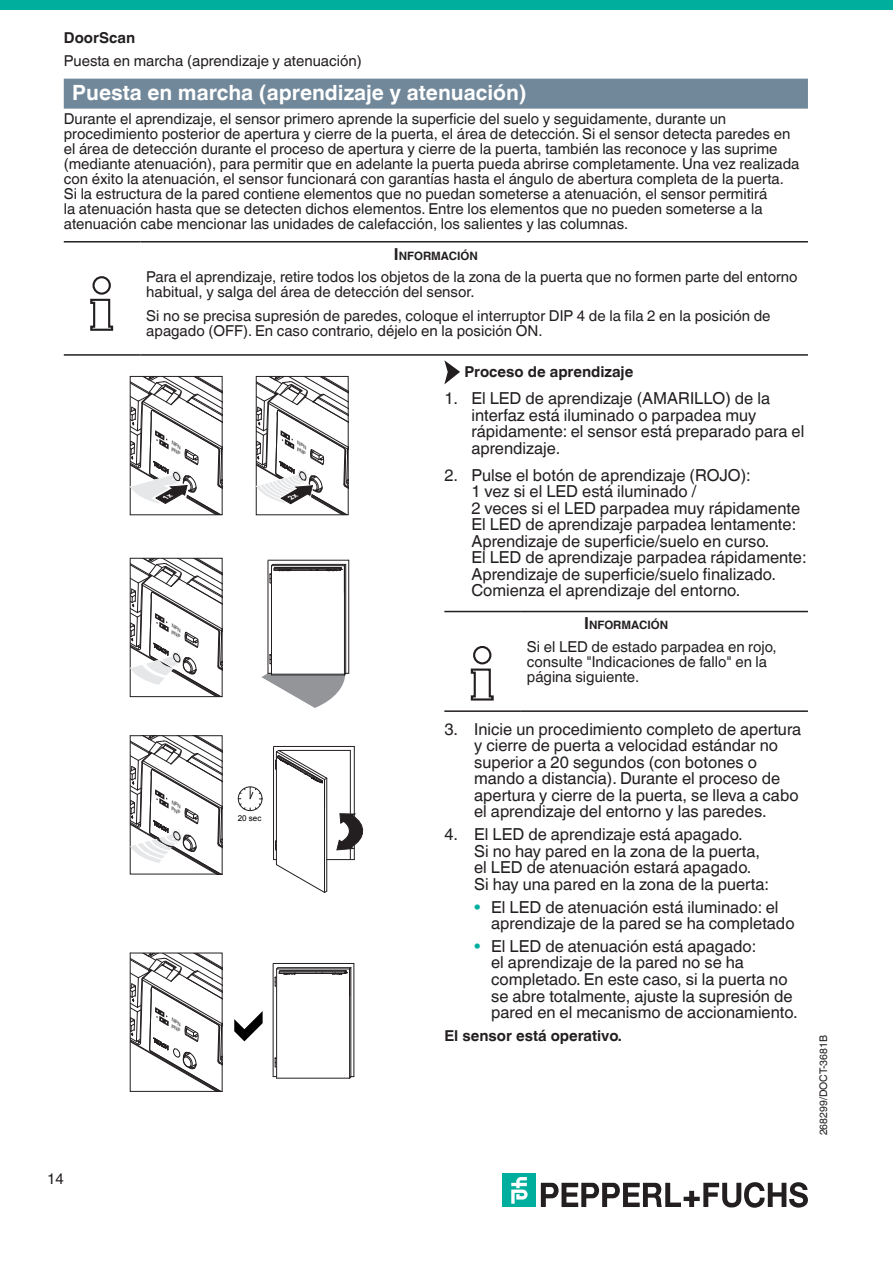
<style>
.page{position:relative;width:893px;height:1263px;background:#fff}
.page>*{position:absolute;margin:0;border:0;box-sizing:border-box;transform-origin:0 0}
.t1{font:700 21px "Helvetica World";color:#fff}
.t2{font:16.5px/16.5px "Helvetica World";color:#231f20}
.t3{font:15px/15px "Helvetica World";color:#231f20}
.t4{font:700 15px "Helvetica World";color:#231f20}
.t5{font:700 11.55px "Helvetica World";color:#231f20}
.t6{font:10.5px "Helvetica World";color:#231f20}
.t7{font:8.1px "Arial";color:#000}
.t8{font:italic 4.65px/5.7px "Helvetica World";color:#231f20;scale:1.05 1}
.s1{font-size:16.5px}
.s2{color:#00ae9d}
</style>
<div class="page">
<div style="left:0;top:0;width:893px;height:10px;background:#00ae9d"></div>
<svg style="left:541px;top:1182px;width:267px;height:26px"></svg>
<div style="left:503px;top:1174px;width:33px;height:33px;background:#00ae9d"></div>
<svg style="left:511px;top:1177px;width:17px;height:27px"></svg>
<svg style="left:269px;top:654px;width:2px;height:11px"></svg>
<hr style="left:268px;top:561px;width:1px;height:112px;background:#231f20">
<hr style="left:348px;top:560px;width:1px;height:113px;background:#231f20">
<hr style="left:268px;top:560px;width:81px;height:1px;background:#231f20">
<hr style="left:271px;top:566px;width:1px;height:109px;background:#231f20">
<hr style="left:345px;top:564px;width:1px;height:110px;background:#231f20">
<hr style="left:344px;top:566px;width:1px;height:109px;background:#231f20">
<svg style="left:269px;top:563px;width:77px;height:30px"></svg>
<svg style="left:261px;top:672px;width:88px;height:36px"></svg>
<hr style="left:273px;top:564px;width:73px;height:1px;background:#231f20">
<hr style="left:276px;top:752px;width:1px;height:113px;background:#231f20">
<hr style="left:326px;top:778px;width:1px;height:113px;background:#231f20">
<hr style="left:324px;top:779px;width:1px;height:113px;background:#231f20">
<svg style="left:275px;top:749px;width:53px;height:58px"></svg>
<svg style="left:275px;top:840px;width:2px;height:11px"></svg>
<hr style="left:279px;top:750px;width:71px;height:1px;background:#231f20">
<hr style="left:350px;top:750px;width:1px;height:109px;background:#231f20">
<hr style="left:273px;top:747px;width:1px;height:112px;background:#231f20">
<svg style="left:274px;top:859px;width:80px;height:34px"></svg>
<hr style="left:354px;top:746px;width:1px;height:113px;background:#231f20">
<hr style="left:274px;top:746px;width:80px;height:1px;background:#231f20">
<svg style="left:336px;top:813px;width:28px;height:38px"></svg>
<div style="left:238px;top:786px;width:24px;height:25px;border:1px solid #231f20;border-radius:50%"></div>
<svg style="left:238px;top:787px;width:24px;height:23px"></svg>
<svg style="left:129px;top:557px;width:94px;height:140px"></svg>
<svg style="left:129px;top:735px;width:94px;height:140px"></svg>
<svg style="left:129px;top:952px;width:94px;height:140px"></svg>
<svg style="left:274px;top:1057px;width:2px;height:11px"></svg>
<hr style="left:273px;top:964px;width:1px;height:112px;background:#231f20">
<hr style="left:353px;top:963px;width:1px;height:113px;background:#231f20">
<hr style="left:273px;top:963px;width:81px;height:1px;background:#231f20">
<hr style="left:276px;top:969px;width:1px;height:109px;background:#231f20">
<hr style="left:350px;top:967px;width:1px;height:110px;background:#231f20">
<hr style="left:349px;top:969px;width:1px;height:109px;background:#231f20">
<hr style="left:277px;top:1078px;width:73px;height:1px;background:#231f20">
<svg style="left:274px;top:967px;width:78px;height:29px"></svg>
<svg style="left:348px;top:1076px;width:6px;height:3px"></svg>
<hr style="left:278px;top:967px;width:73px;height:1px;background:#231f20">
<div style="left:64px;top:79px;width:744px;height:30px;background:#71889a"></div>
<hr style="left:64px;top:241px;width:76px;height:1px;background:#231f20">
<hr style="left:140px;top:241px;width:668px;height:1px;background:#231f20">
<hr style="left:64px;top:354px;width:76px;height:2px;background:#231f20">
<hr style="left:140px;top:354px;width:668px;height:2px;background:#231f20">
<svg style="left:94px;top:277px;width:16px;height:17px"></svg>
<div style="left:92px;top:276px;width:19px;height:19px;border:2px solid #231f20;border-radius:50%"></div>
<svg style="left:90px;top:298px;width:23px;height:33px"></svg>
<svg style="left:444px;top:360px;width:16px;height:24px"></svg>
<hr style="left:444px;top:611px;width:77px;height:1px;background:#231f20">
<hr style="left:521px;top:611px;width:287px;height:1px;background:#231f20">
<hr style="left:444px;top:710px;width:77px;height:2px;background:#231f20">
<hr style="left:521px;top:710px;width:287px;height:2px;background:#231f20">
<div style="left:473px;top:646px;width:18px;height:18px;border:2px solid #231f20;border-radius:50%"></div>
<svg style="left:471px;top:668px;width:23px;height:32px"></svg>
<svg style="left:129px;top:376px;width:94px;height:140px"></svg>
<svg style="left:255px;top:376px;width:94px;height:140px"></svg>
<p class="t4" style="left:64px;top:29px;width:73px">DoorScan</p>
<p class="t3" style="left:64px;top:53px;width:300px">Puesta en marcha (aprendizaje y atenuación)</p>
<h1 class="t1" style="left:72px;top:81px;width:456px">Puesta en marcha (aprendizaje y atenuación)</h1>
<p class="t3" style="left:64px;top:111px;width:737px">Durante el aprendizaje, el sensor primero aprende la superficie del suelo y seguidamente, durante un procedimiento posterior de apertura y cierre de la puerta, el área de detección. Si el sensor detecta paredes en el área de detección durante el proceso de apertura y cierre de la puerta, también las reconoce y las suprime (mediante atenuación), para permitir que en adelante la puerta pueda abrirse completamente. Una vez realizada con éxito la atenuación, el sensor funcionará con garantías hasta el ángulo de abertura completa de la puerta.<br>Si la estructura de la pared contiene elementos que no puedan someterse a atenuación, el sensor permitirá<br>la atenuación hasta que se detecten dichos elementos. Entre los elementos que no pueden someterse a la atenuación cabe mencionar las unidades de calefacción, los salientes y las columnas.</p>
<p class="t5" style="left:394px;top:249px;width:86px"><span class="s1">I</span> NFORMACIÓN</p>
<p class="t3" style="left:146px;top:270px;width:653px">Para el aprendizaje, retire todos los objetos de la zona de la puerta que no formen parte del entorno habitual, y salga del área de detección del sensor.</p>
<p class="t3" style="left:146px;top:308px;width:626px">Si no se precisa supresión de paredes, coloque el interruptor DIP 4 de la fila 2 en la posición de apagado (OFF). En caso contrario, déjelo en la posición ON.</p>
<p class="t4" style="left:464px;top:363px;width:170px">Proceso de aprendizaje</p>
<p class="t2" style="left:471px;top:390px;width:334px;text-indent:-27px">1. El LED de aprendizaje (AMARILLO) de la interfaz está iluminado o parpadea muy rápidamente: el sensor está preparado para el aprendizaje.</p>
<p class="t2" style="left:471px;top:467px;width:337px;text-indent:-27px">2. Pulse el botón de aprendizaje (ROJO):<br>1 vez si el LED está iluminado /<br>2 veces si el LED parpadea muy rápidamente El LED de aprendizaje parpadea lentamente:<br>Aprendizaje de superficie/suelo en curso.<br>El LED de aprendizaje parpadea rápidamente:<br>Aprendizaje de superficie/suelo finalizado.<br>Comienza el aprendizaje del entorno.</p>
<p class="t5" style="left:584px;top:619px;width:86px"><span class="s1">I</span> NFORMACIÓN</p>
<p class="t3" style="left:527px;top:639px;width:251px">Si el LED de estado parpadea en rojo, consulte "Indicaciones de fallo" en la página siguiente.</p>
<p class="t2" style="left:474px;top:721px;width:329px;text-indent:-30px">3. Inicie un procedimiento completo de apertura y cierre de puerta a velocidad estándar no superior a 20 segundos (con botones o mando a distancia). Durante el proceso de apertura y cierre de la puerta, se lleva a cabo el aprendizaje del entorno y las paredes.</p>
<p class="t2" style="left:474px;top:826px;width:296px;text-indent:-30px">4. El LED de aprendizaje está apagado.<br>Si no hay pared en la zona de la puerta, el LED de atenuación estará apagado.<br>Si hay una pared en la zona de la puerta:</p>
<p class="t2" style="left:491px;top:899px;width:305px;text-indent:-17px"><span class="s2">•</span> El LED de atenuación está iluminado: el aprendizaje de la pared se ha completado</p>
<p class="t2" style="left:491px;top:938px;width:308px;text-indent:-17px"><span class="s2">•</span> El LED de atenuación está apagado:<br>el aprendizaje de la pared no se ha completado. En este caso, si la puerta no se abre totalmente, ajuste la supresión de pared en el mecanismo de accionamiento.</p>
<p class="t4" style="left:444px;top:1027px;width:179px">El sensor está operativo.</p>
<p class="t8" style="left:177px;top:442px;width:11px;text-indent:-3px;rotate:31deg">NPN<br>PNP</p>
<p class="t8" style="left:302px;top:442px;width:11px;text-indent:-3px;rotate:31deg">NPN<br>PNP</p>
<p class="t8" style="left:177px;top:625px;width:11px;text-indent:-3px;rotate:31deg">NPN<br>PNP</p>
<p class="t8" style="left:177px;top:801px;width:11px;text-indent:-3px;rotate:31deg">NPN<br>PNP</p>
<p class="t7" style="left:238px;top:812px;width:25px">20 sec</p>
<p class="t8" style="left:177px;top:1019px;width:11px;text-indent:-3px;rotate:31deg">NPN<br>PNP</p>
<p class="t6" style="left:817px;top:1135px;width:102px;rotate:-90deg">268299/DOCT-3681B</p>
<p class="t3" style="left:47px;top:1172px;width:18px">14</p>
</div>
